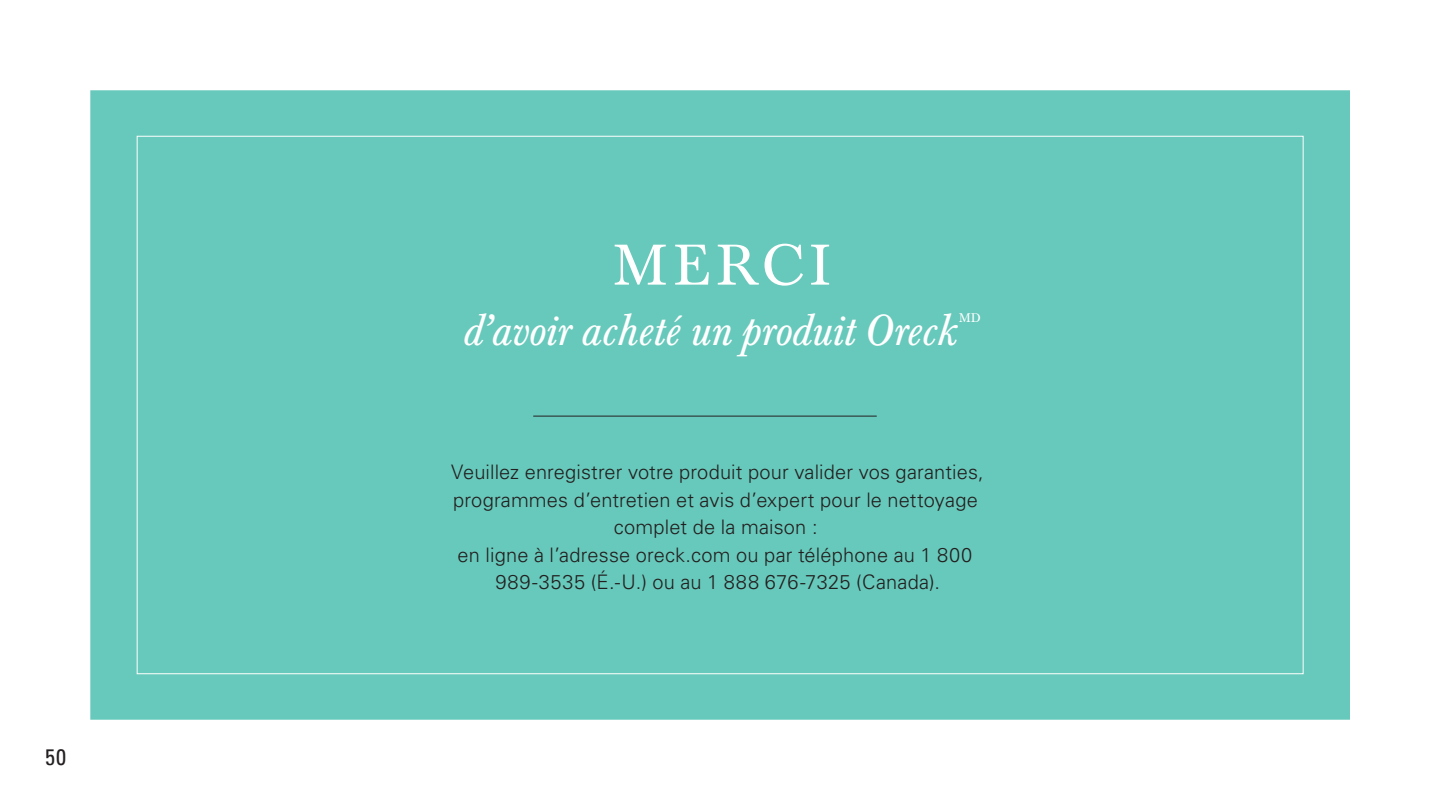
<style>
.page{position:relative;width:1440px;height:810px;background:#fff}
.page>*{position:absolute;margin:0;border:0;box-sizing:border-box;transform-origin:0 0}
.t1{font:60px "Baskerville Rgl";letter-spacing:.12em;color:#fff}
.t2{font:45px "Baskerville Itl";letter-spacing:-.01em;color:#fff}
.t3{font:condensed 22.5px "Univers LT Std";color:#231f20}
.t4{font:300 20px/27.5px "Univers LT Std";letter-spacing:.01em;color:#231f20;text-align:center}
.t5{font:13px "Baskerville Rgl";color:#fff}
</style>
<div class="page">
<div style="left:90px;top:90px;width:1260px;height:630px;background:#67c9bb"></div>
<div style="left:137px;top:136px;width:1167px;height:538px;background:#67c9bb"></div>
<hr style="left:533px;top:416px;width:344px;height:1px;background:#231f20">
<p class="t3" style="left:45px;top:743px;width:23px">50</p>
<h1 class="t1" style="left:614px;top:225px;width:218px">MERCI</h1>
<h2 class="t2" style="left:463px;top:300px;width:496px">d’avoir acheté un produit Oreck</h2>
<p class="t5" style="left:959px;top:309px;width:23px">MD</p>
<p class="t4" style="left:451px;top:458px;width:534px">Veuillez enregistrer votre produit pour valider vos garanties, programmes d’entretien et avis d’expert pour le nettoyage complet de la maison :<br>en ligne à l’adresse oreck.com ou par téléphone au 1 800<br>989-3535 (É.-U.) ou au 1 888 676-7325 (Canada).</p>
</div>
